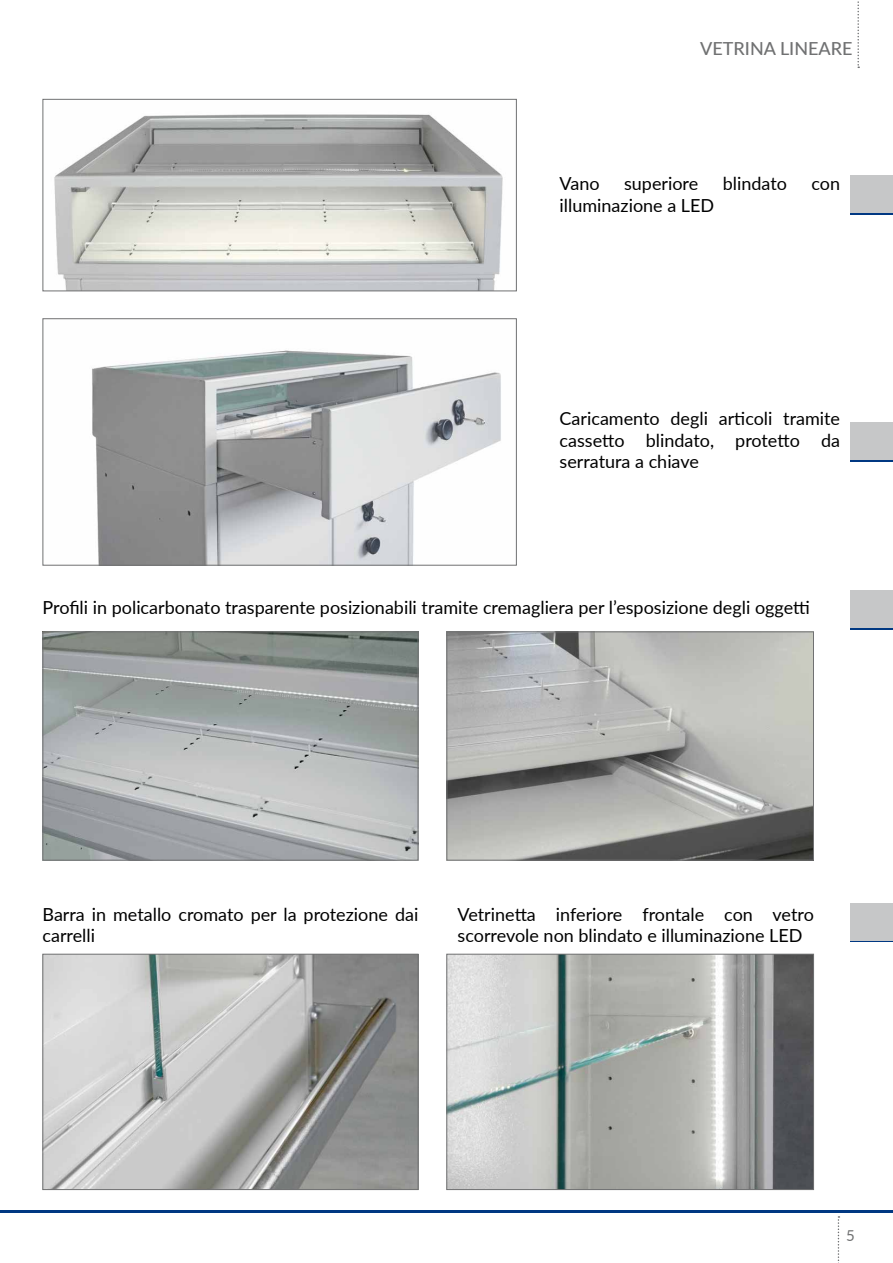
<style>
.page{position:relative;width:893px;height:1263px;background:#fff}
.page>*{position:absolute;margin:0;border:0;box-sizing:border-box;transform-origin:0 0}
.t1{font:18px/21.6px "Lato";color:#000}
.t2{font:500 18px "Lato";color:#707172}
.t3{font:15px "Lato";color:#707172}
</style>
<div class="page">
<hr style="left:0;top:1211px;width:893px;height:2px;background:#003882">
<svg style="left:857px;top:1px;width:2px;height:67px"></svg>
<svg style="left:838px;top:1216px;width:1px;height:47px"></svg>
<img style="left:54px;top:114px;width:449px;height:175px">
<div style="left:43px;top:99px;width:474px;height:192px;border:1px solid #707172"></div>
<img style="left:92px;top:350px;width:409px;height:214px">
<div style="left:43px;top:318px;width:474px;height:248px;border:1px solid #707172"></div>
<img style="left:448px;top:956px;width:364px;height:232px">
<div style="left:446px;top:954px;width:368px;height:236px;border:1px solid #707172"></div>
<img style="left:45px;top:956px;width:371px;height:232px">
<div style="left:43px;top:954px;width:375px;height:236px;border:1px solid #707172"></div>
<hr style="left:850px;top:213px;width:43px;height:2px;background:#003882">
<div style="left:850px;top:176px;width:43px;height:37px;background:#c6c7c8"></div>
<hr style="left:850px;top:459px;width:43px;height:2px;background:#003882">
<div style="left:850px;top:422px;width:43px;height:38px;background:#c6c7c8"></div>
<img style="left:45px;top:633px;width:371px;height:225px">
<div style="left:43px;top:631px;width:375px;height:229px;border:1px solid #707172"></div>
<hr style="left:850px;top:628px;width:43px;height:2px;background:#003882">
<div style="left:850px;top:591px;width:43px;height:37px;background:#c6c7c8"></div>
<img style="left:448px;top:633px;width:364px;height:225px">
<div style="left:446px;top:631px;width:368px;height:229px;border:1px solid #707172"></div>
<hr style="left:850px;top:940px;width:43px;height:2px;background:#003882">
<div style="left:850px;top:903px;width:43px;height:37px;background:#c6c7c8"></div>
<p class="t2" style="left:700px;top:36px;width:154px">VETRINA LINEARE</p>
<p class="t1" style="left:560px;top:172px;width:42px">Vano</p>
<p class="t1" style="left:624px;top:172px;width:76px">superiore</p>
<p class="t1" style="left:723px;top:172px;width:66px">blindato</p>
<p class="t1" style="left:811px;top:172px;width:30px">con</p>
<p class="t1" style="left:560px;top:194px;width:156px">illuminazione a LED</p>
<p class="t1" style="left:560px;top:407px;width:282px;text-align:justify">Caricamento degli articoli tramite cassetto blindato, protetto da serratura a chiave</p>
<p class="t1" style="left:43px;top:596px;width:769px">Profili in policarbonato trasparente posizionabili tramite cremagliera per l’esposizione degli oggetti</p>
<p class="t1" style="left:43px;top:902px;width:377px">Barra in metallo cromato per la protezione dai carrelli</p>
<p class="t1" style="left:458px;top:902px;width:358px">Vetrinetta inferiore frontale con vetro scorrevole non blindato e illuminazione LED</p>
<p class="t3" style="left:846px;top:1225px;width:10px">5</p>
</div>
